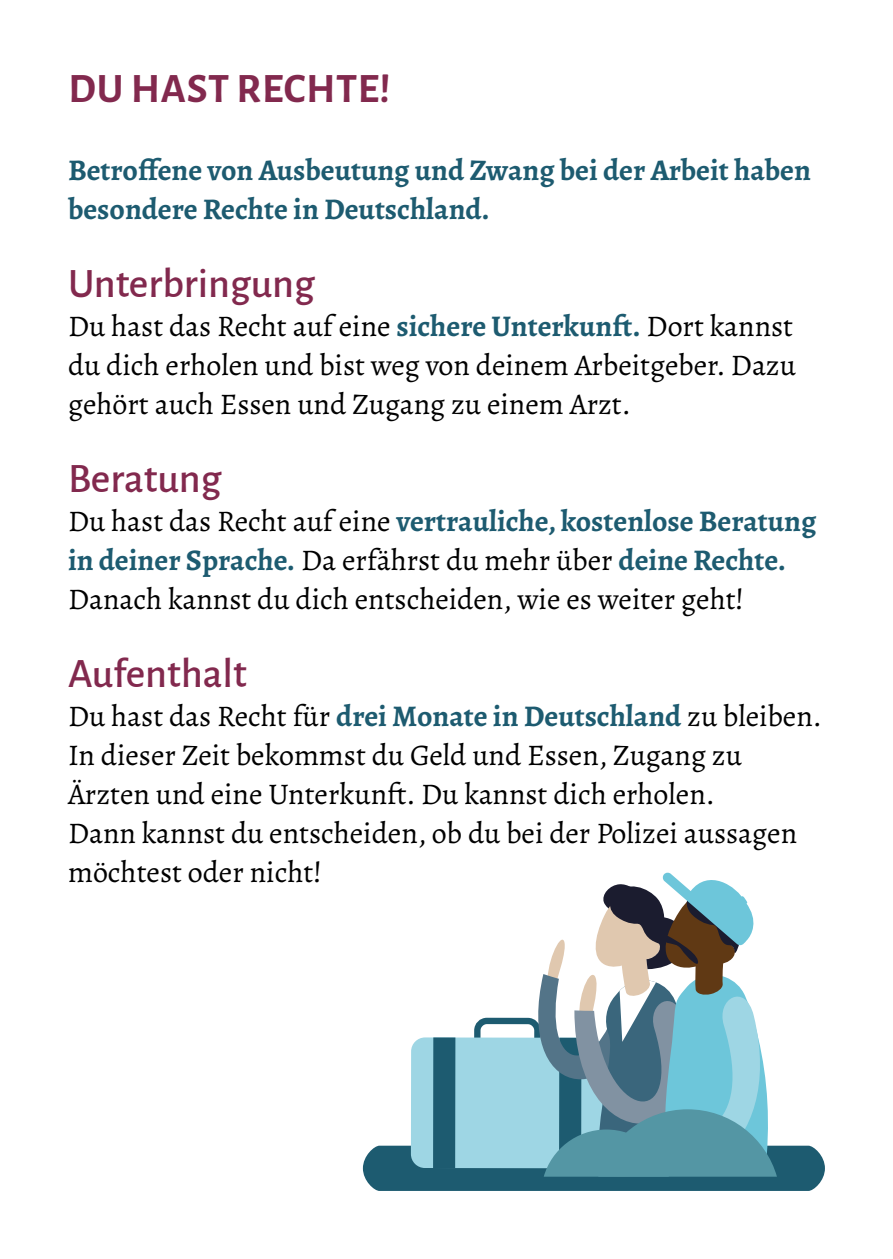
<style>
.page{position:relative;width:893px;height:1259px;background:#fff}
.page>*{position:absolute;margin:0;border:0;box-sizing:border-box;transform-origin:0 0}
.t1{font:500 42px "Alegreya Sans";color:#82294e}
.t2{font:700 42px "Alegreya Sans";letter-spacing:.02em;color:#82294e}
.t3{font:30px/39px "Alegreya";color:#000}
.t4{font:700 30px/39px "Alegreya";color:#1d5b70}
.s1{font-weight:700;color:#1d5b70}
</style>
<div class="page">
<svg style="left:363px;top:872px;width:462px;height:319px"></svg>
<h1 class="t2" style="left:68px;top:58px;width:324px">DU HAST RECHTE!</h1>
<p class="t4" style="left:68px;top:150px;width:744px">Betroffene von Ausbeutung und Zwang bei der Arbeit haben besondere Rechte in Deutschland.</p>
<h1 class="t1" style="left:68px;top:254px;width:248px">Unterbringung</h1>
<p class="t3" style="left:68px;top:307px;width:729px;text-align:justify">Du hast das Recht auf eine <span class="s1">sichere Unterkunft.</span> Dort kannst du dich erholen und bist weg von deinem Arbeitgeber. Dazu gehört auch Essen und Zugang zu einem Arzt.</p>
<h1 class="t1" style="left:68px;top:449px;width:155px">Beratung</h1>
<p class="t3" style="left:68px;top:502px;width:750px">Du hast das Recht auf eine <span class="s1">vertrauliche, kostenlose Beratung in deiner Sprache.</span> Da erfährst du mehr über <span class="s1">deine Rechte.<br></span>Danach kannst du dich entscheiden, wie es weiter geht!</p>
<h1 class="t1" style="left:68px;top:644px;width:180px">Aufenthalt</h1>
<p class="t3" style="left:68px;top:697px;width:755px">Du hast das Recht für <span class="s1">drei Monate in Deutschland</span> zu bleiben.<br>In dieser Zeit bekommst du Geld und Essen, Zugang zu Ärzten und eine Unterkunft. Du kannst dich erholen.<br>Dann kannst du entscheiden, ob du bei der Polizei aussagen möchtest oder nicht!</p>
</div>
